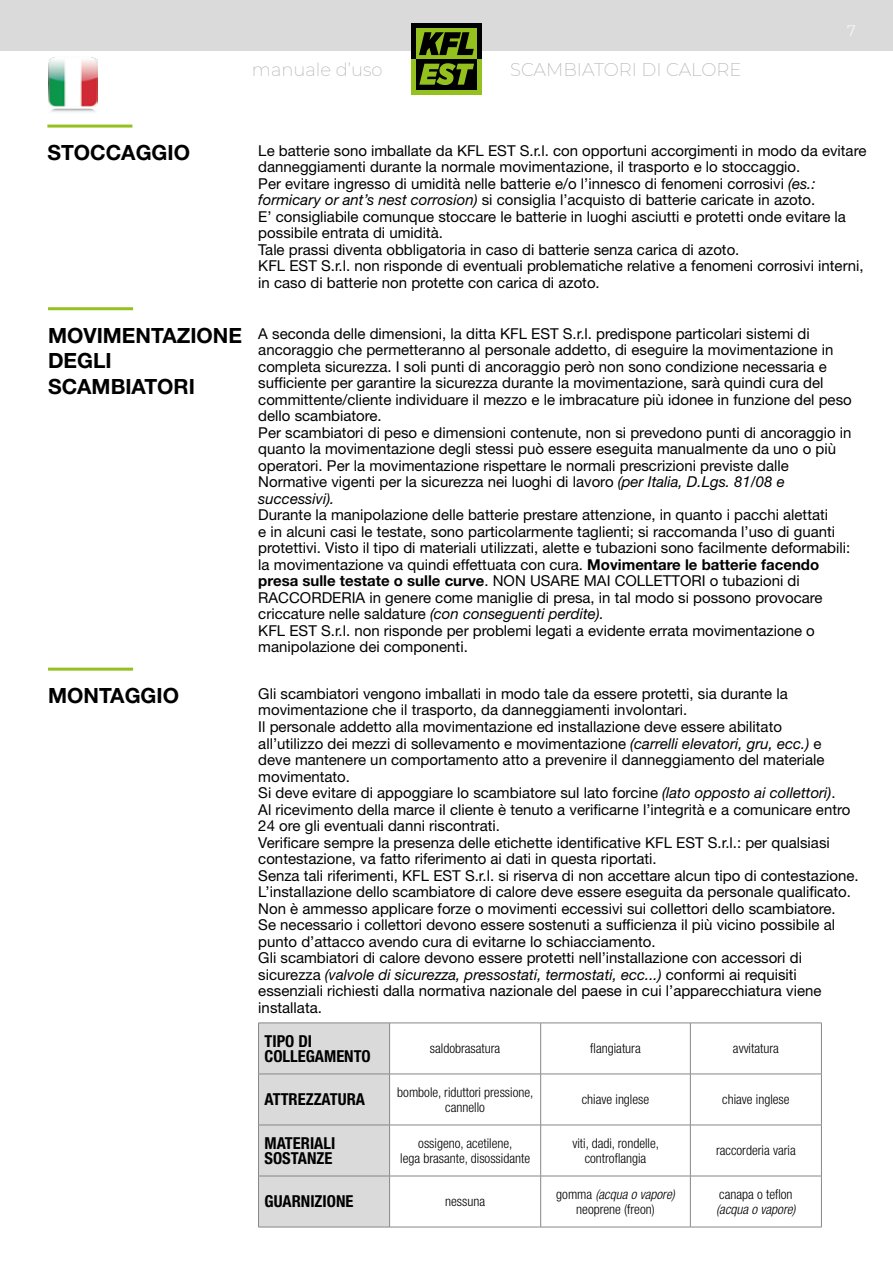
<style>
.page{position:relative;width:893px;height:1263px;background:#fff}
.page>*{position:absolute;margin:0;border:0;box-sizing:border-box;transform-origin:0 0}
.t1{font:700 21px/25.5px "Helvetica Neue LT Std";color:#000}
.t2{font:200 18px "Montserrat";color:#b3b2b2}
.t3{font:700 condensed 16.5px/15px "Helvetica Neue LT Std";color:#000}
.t4{font:15px/16.5px "Helvetica Neue LT Std";color:#000}
.t5{font:300 15px "Montserrat";color:#fff}
.t6{font:300 condensed 13.5px/15px "Helvetica Neue LT Std";color:#000;text-align:center}
.t7{font:italic 300 condensed 13.5px "Helvetica Neue LT Std";color:#000}
.s1{font-style:italic}
.s2{font-weight:700}
</style>
<div class="page">
<div style="left:0;top:0;width:893px;height:51px;background:#dadada"></div>
<img style="left:48px;top:57px;width:49px;height:55px">
<div style="left:411px;top:59px;width:71px;height:35px;background:#95c11f"></div>
<div style="left:411px;top:23px;width:71px;height:36px;background:#000"></div>
<div style="left:416px;top:28px;width:61px;height:31px;background:#95c11f"></div>
<div style="left:416px;top:59px;width:61px;height:31px;background:#000"></div>
<svg style="left:419px;top:32px;width:55px;height:23px"></svg>
<svg style="left:419px;top:63px;width:55px;height:22px"></svg>
<hr style="left:47px;top:125px;width:85px;height:3px;background:#95c11f">
<hr style="left:48px;top:307px;width:85px;height:3px;background:#95c11f">
<hr style="left:48px;top:668px;width:85px;height:3px;background:#95c11f">
<div style="left:259px;top:1024px;width:130px;height:203px;background:#dadada"></div>
<hr style="left:258px;top:1023px;width:132px;height:1px;background:#878787">
<hr style="left:258px;top:1023px;width:1px;height:51px;background:#878787">
<hr style="left:390px;top:1023px;width:151px;height:1px;background:#878787">
<hr style="left:389px;top:1023px;width:1px;height:51px;background:#878787">
<hr style="left:541px;top:1023px;width:149px;height:1px;background:#878787">
<hr style="left:540px;top:1023px;width:1px;height:51px;background:#878787">
<hr style="left:690px;top:1023px;width:132px;height:1px;background:#878787">
<hr style="left:690px;top:1023px;width:1px;height:51px;background:#878787">
<hr style="left:821px;top:1023px;width:1px;height:51px;background:#878787">
<hr style="left:258px;top:1074px;width:132px;height:1px;background:#878787">
<hr style="left:258px;top:1074px;width:1px;height:51px;background:#878787">
<hr style="left:390px;top:1074px;width:151px;height:1px;background:#878787">
<hr style="left:389px;top:1074px;width:1px;height:51px;background:#878787">
<hr style="left:541px;top:1074px;width:149px;height:1px;background:#878787">
<hr style="left:540px;top:1074px;width:1px;height:51px;background:#878787">
<hr style="left:690px;top:1074px;width:132px;height:1px;background:#878787">
<hr style="left:690px;top:1074px;width:1px;height:51px;background:#878787">
<hr style="left:821px;top:1074px;width:1px;height:51px;background:#878787">
<hr style="left:258px;top:1125px;width:132px;height:1px;background:#878787">
<hr style="left:258px;top:1125px;width:1px;height:51px;background:#878787">
<hr style="left:390px;top:1125px;width:151px;height:1px;background:#878787">
<hr style="left:389px;top:1125px;width:1px;height:51px;background:#878787">
<hr style="left:541px;top:1125px;width:149px;height:1px;background:#878787">
<hr style="left:540px;top:1125px;width:1px;height:51px;background:#878787">
<hr style="left:690px;top:1125px;width:132px;height:1px;background:#878787">
<hr style="left:690px;top:1125px;width:1px;height:51px;background:#878787">
<hr style="left:821px;top:1125px;width:1px;height:51px;background:#878787">
<hr style="left:258px;top:1176px;width:132px;height:1px;background:#878787">
<hr style="left:258px;top:1176px;width:1px;height:51px;background:#878787">
<hr style="left:390px;top:1176px;width:151px;height:1px;background:#878787">
<hr style="left:389px;top:1176px;width:1px;height:51px;background:#878787">
<hr style="left:541px;top:1176px;width:149px;height:1px;background:#878787">
<hr style="left:540px;top:1176px;width:1px;height:51px;background:#878787">
<hr style="left:690px;top:1176px;width:132px;height:1px;background:#878787">
<hr style="left:690px;top:1176px;width:1px;height:51px;background:#878787">
<hr style="left:821px;top:1176px;width:1px;height:51px;background:#878787">
<hr style="left:258px;top:1227px;width:132px;height:1px;background:#878787">
<hr style="left:390px;top:1227px;width:151px;height:1px;background:#878787">
<hr style="left:541px;top:1227px;width:149px;height:1px;background:#878787">
<hr style="left:690px;top:1227px;width:132px;height:1px;background:#878787">
<p class="t2" style="left:252px;top:57px;width:132px">manuale d’uso</p>
<p class="t2" style="left:510px;top:57px;width:233px">SCAMBIATORI DI CALORE</p>
<p class="t5" style="left:847px;top:20px;width:10px">7</p>
<h1 class="t1" style="left:47px;top:139px;width:144px">STOCCAGGIO</h1>
<p class="t4" style="left:258px;top:142px;width:610px">Le batterie sono imballate da KFL EST S.r.l. con opportuni accorgimenti in modo da evitare danneggiamenti durante la normale movimentazione, il trasporto e lo stoccaggio.<br>Per evitare ingresso di umidità nelle batterie e/o l’innesco di fenomeni corrosivi <span class="s1">(es.: formicary or ant’s nest corrosion)</span> si consiglia l’acquisto di batterie caricate in azoto.<br>E’ consigliabile comunque stoccare le batterie in luoghi asciutti e protetti onde evitare la possibile entrata di umidità.<br>Tale prassi diventa obbligatoria in caso di batterie senza carica di azoto.<br>KFL EST S.r.l. non risponde di eventuali problematiche relative a fenomeni corrosivi interni, in caso di batterie non protette con carica di azoto.</p>
<h1 class="t1" style="left:48px;top:322px;width:195px">MOVIMENTAZIONE<br>DEGLI<br>SCAMBIATORI</h1>
<p class="t4" style="left:258px;top:325px;width:595px">A seconda delle dimensioni, la ditta KFL EST S.r.l. predispone particolari sistemi di ancoraggio che permetteranno al personale addetto, di eseguire la movimentazione in completa sicurezza. I soli punti di ancoraggio però non sono condizione necessaria e sufficiente per garantire la sicurezza durante la movimentazione, sarà quindi cura del committente/cliente individuare il mezzo e le imbracature più idonee in funzione del peso dello scambiatore.<br>Per scambiatori di peso e dimensioni contenute, non si prevedono punti di ancoraggio in quanto la movimentazione degli stessi può essere eseguita manualmente da uno o più operatori. Per la movimentazione rispettare le normali prescrizioni previste dalle Normative vigenti per la sicurezza nei luoghi di lavoro <span class="s1">(per Italia, D.Lgs. 81/08 e successivi).</span></p>
<p class="t4" style="left:258px;top:506px;width:593px">Durante la manipolazione delle batterie prestare attenzione, in quanto i pacchi alettati<br>e in alcuni casi le testate, sono particolarmente taglienti; si raccomanda l’uso di guanti protettivi. Visto il tipo di materiali utilizzati, alette e tubazioni sono facilmente deformabili: la movimentazione va quindi effettuata con cura. <span class="s2">Movimentare le batterie facendo presa sulle testate o sulle curve</span>. NON USARE MAI COLLETTORI o tubazioni di RACCORDERIA in genere come maniglie di presa, in tal modo si possono provocare criccature nelle saldature <span class="s1">(con conseguenti perdite).<br></span>KFL EST S.r.l. non risponde per problemi legati a evidente errata movimentazione o manipolazione dei componenti.</p>
<h1 class="t1" style="left:48px;top:682px;width:133px">MONTAGGIO</h1>
<p class="t4" style="left:258px;top:685px;width:602px">Gli scambiatori vengono imballati in modo tale da essere protetti, sia durante la movimentazione che il trasporto, da danneggiamenti involontari.<br>Il personale addetto alla movimentazione ed installazione deve essere abilitato<br>all’utilizzo dei mezzi di sollevamento e movimentazione <span class="s1">(carrelli elevatori, gru, ecc.)</span> e<br>deve mantenere un comportamento atto a prevenire il danneggiamento del materiale movimentato.<br>Si deve evitare di appoggiare lo scambiatore sul lato forcine <span class="s1">(lato opposto ai collettori)</span>.<br>Al ricevimento della marce il cliente è tenuto a verificarne l’integrità e a comunicare entro 24 ore gli eventuali danni riscontrati.<br>Verificare sempre la presenza delle etichette identificative KFL EST S.r.l.: per qualsiasi contestazione, va fatto riferimento ai dati in questa riportati.<br>Senza tali riferimenti, KFL EST S.r.l. si riserva di non accettare alcun tipo di contestazione.<br>L’installazione dello scambiatore di calore deve essere eseguita da personale qualificato.<br>Non è ammesso applicare forze o movimenti eccessivi sui collettori dello scambiatore.<br>Se necessario i collettori devono essere sostenuti a sufficienza il più vicino possibile al punto d’attacco avendo cura di evitarne lo schiacciamento.<br>Gli scambiatori di calore devono essere protetti nell’installazione con accessori di sicurezza <span class="s1">(valvole di sicurezza, pressostati, termostati, ecc...)</span> conformi ai requisiti essenziali richiesti dalla normativa nazionale del paese in cui l’apparecchiatura viene installata.</p>
<p class="t3" style="left:264px;top:1033px;width:108px">TIPO DI<br>COLLEGAMENTO</p>
<p class="t6" style="left:430px;top:1041px;width:72px">saldobrasatura</p>
<p class="t6" style="left:590px;top:1041px;width:52px">flangiatura</p>
<p class="t6" style="left:733px;top:1041px;width:47px">avvitatura</p>
<p class="t3" style="left:264px;top:1092px;width:102px">ATTREZZATURA</p>
<p class="t6" style="left:397px;top:1084px;width:138px">bombole, riduttori pressione, cannello</p>
<p class="t6" style="left:582px;top:1092px;width:69px">chiave inglese</p>
<p class="t6" style="left:722px;top:1092px;width:69px">chiave inglese</p>
<p class="t3" style="left:264px;top:1135px;width:72px">MATERIALI<br>SOSTANZE</p>
<p class="t6" style="left:400px;top:1135px;width:131px">ossigeno, acetilene,<br>lega brasante, disossidante</p>
<p class="t6" style="left:572px;top:1135px;width:88px">viti, dadi, rondelle, controflangia</p>
<p class="t6" style="left:716px;top:1143px;width:81px">raccorderia varia</p>
<p class="t3" style="left:264px;top:1194px;width:90px">GUARNIZIONE</p>
<p class="t6" style="left:445px;top:1194px;width:41px">nessuna</p>
<p class="t6" style="left:556px;top:1186px;width:120px">gomma <span class="s1">(acqua o vapore) </span>neoprene (freon)</p>
<p class="t6" style="left:719px;top:1186px;width:75px">canapa o teflon</p>
<p class="t7" style="left:716px;top:1201px;width:81px">(acqua o vapore)</p>
</div>
